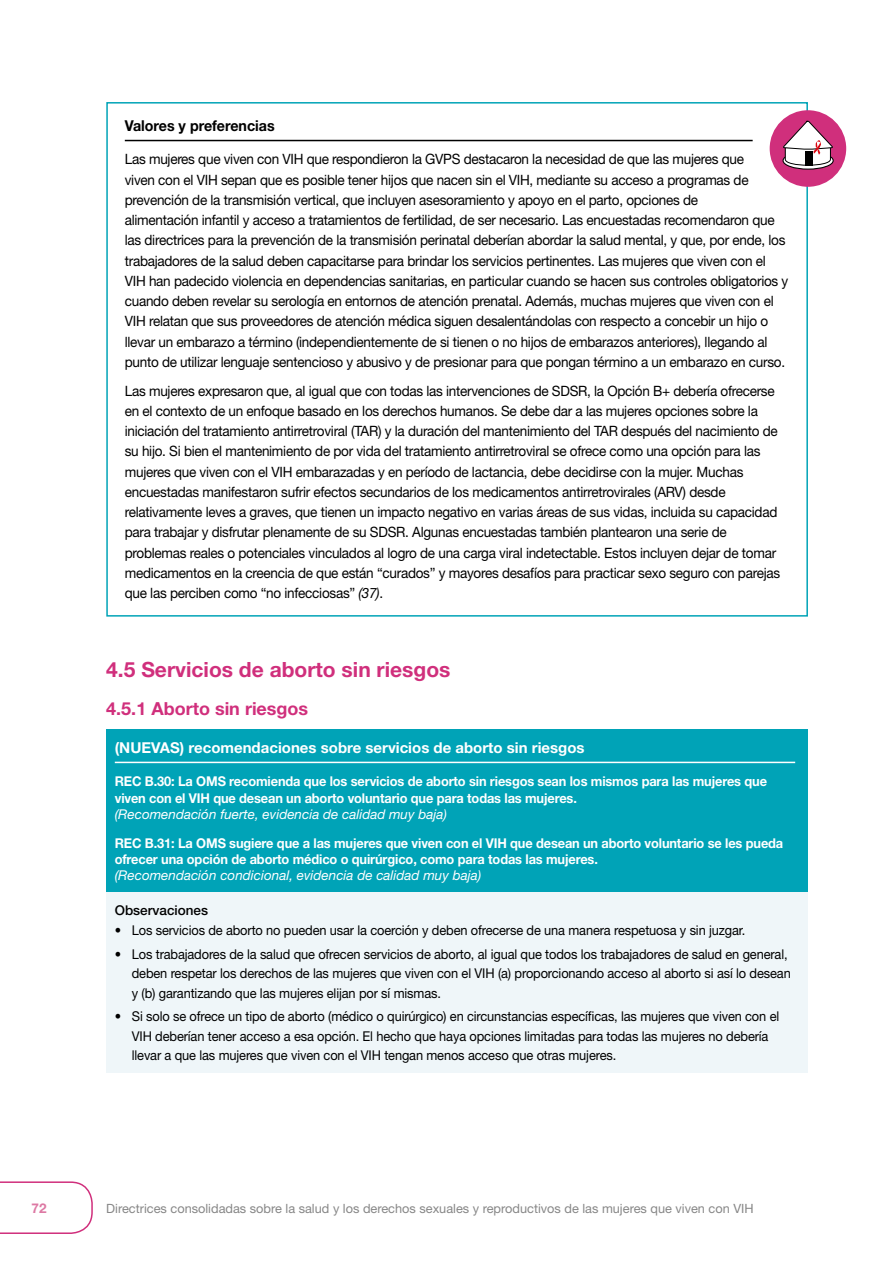
<style>
.page{position:relative;width:893px;height:1263px;background:#fff}
.page>*{position:absolute;margin:0;border:0;box-sizing:border-box;transform-origin:0 0}
.heading_level_1{font:700 21px "Helvetica Neue LT Std";color:#d02f7c}
.heading_level_2{font:700 18px "Helvetica Neue LT Std";color:#d02f7c}
.GPS_box_title{font:700 15px "Helvetica Neue LT Std";color:#fff}
.Values_and___title{font:700 15px "Helvetica Neue LT Std";color:#000;scale:.95 1}
.values_and_preferenc{font:14.25px/20.2px "Helvetica Neue LT Std";letter-spacing:-.02em;color:#000;scale:.95 1}
.t1{font:13.5px/19.5px "Helvetica Neue LT Std";letter-spacing:-.01em;color:#000;scale:.95 1}
.GPS_REC{font:700 13.5px/16.2px "Helvetica Neue LT Std";letter-spacing:-.01em;color:#fff;scale:.95 1}
.remarks{font:italic 13.5px "Helvetica Neue LT Std";color:#fff}
.remarks_header{font:500 13.5px "Helvetica Neue LT Std";color:#000}
.t2{font:700 13.5px "Helvetica Neue LT Std";color:#dd79a4}
.t3{font:12.75px "Helvetica Neue LT Std";color:#878787}
.s1{font-style:italic}
</style>
<div class="page">
<svg style="left:0;top:1181px;width:93px;height:53px"></svg>
<div style="left:106px;top:730px;width:702px;height:163px;background:#00a3b7"></div>
<div style="left:106px;top:893px;width:702px;height:180px;background:#eff6f9"></div>
<hr style="left:115px;top:762px;width:680px;height:1px;background:#fff">
<hr style="left:125px;top:140px;width:628px;height:1px;background:#000">
<div style="left:770px;top:110px;width:76px;height:77px;background:#d02f7c;border-radius:50%"></div>
<svg style="left:782px;top:151px;width:52px;height:19px"></svg>
<svg style="left:783px;top:120px;width:50px;height:47px"></svg>
<div style="left:805px;top:151px;width:8px;height:14px;background:#000"></div>
<p class="Values_and___title" style="left:125px;top:117px;width:159px">Valores y preferencias</p>
<p class="values_and_preferenc" style="left:125px;top:149px;width:700px">Las mujeres que viven con VIH que respondieron la GVPS destacaron la necesidad de que las mujeres que<br>viven con el VIH sepan que es posible tener hijos que nacen sin el VIH, mediante su acceso a programas de prevención de la transmisión vertical, que incluyen asesoramiento y apoyo en el parto, opciones de<br>alimentación infantil y acceso a tratamientos de fertilidad, de ser necesario. Las encuestadas recomendaron que las directrices para la prevención de la transmisión perinatal deberían abordar la salud mental, y que, por ende, los trabajadores de la salud deben capacitarse para brindar los servicios pertinentes. Las mujeres que viven con el VIH han padecido violencia en dependencias sanitarias, en particular cuando se hacen sus controles obligatorios y cuando deben revelar su serología en entornos de atención prenatal. Además, muchas mujeres que viven con el VIH relatan que sus proveedores de atención médica siguen desalentándolas con respecto a concebir un hijo o llevar un embarazo a término (independientemente de si tienen o no hijos de embarazos anteriores), llegando al punto de utilizar lenguaje sentencioso y abusivo y de presionar para que pongan término a un embarazo en curso.</p>
<p class="values_and_preferenc" style="left:125px;top:380px;width:691px">Las mujeres expresaron que, al igual que con todas las intervenciones de SDSR, la Opción B+ debería ofrecerse en el contexto de un enfoque basado en los derechos humanos. Se debe dar a las mujeres opciones sobre la iniciación del tratamiento antirretroviral (TAR) y la duración del mantenimiento del TAR después del nacimiento de su hijo. Si bien el mantenimiento de por vida del tratamiento antirretroviral se ofrece como una opción para las mujeres que viven con el VIH embarazadas y en período de lactancia, debe decidirse con la mujer. Muchas encuestadas manifestaron sufrir efectos secundarios de los medicamentos antirretrovirales (ARV) desde relativamente leves a graves, que tienen un impacto negativo en varias áreas de sus vidas, incluida su capacidad para trabajar y disfrutar plenamente de su SDSR. Algunas encuestadas también plantearon una serie de problemas reales o potenciales vinculados al logro de una carga viral indetectable. Estos incluyen dejar de tomar medicamentos en la creencia de que están “curados” y mayores desafíos para practicar sexo seguro con parejas que las perciben como “no infecciosas” <span class="s1">(37)</span>.</p>
<p class="heading_level_1" style="left:106px;top:656px;width:346px">4.5 Servicios de aborto sin riesgos</p>
<p class="heading_level_2" style="left:106px;top:698px;width:203px">4.5.1 Aborto sin riesgos</p>
<p class="GPS_box_title" style="left:115px;top:738px;width:471px">(NUEVAS) recomendaciones sobre servicios de aborto sin riesgos</p>
<p class="GPS_REC" style="left:115px;top:773px;width:688px">REC B.30: La OMS recomienda que los servicios de aborto sin riesgos sean los mismos para las mujeres que viven con el VIH que desean un aborto voluntario que para todas las mujeres.</p>
<p class="remarks" style="left:115px;top:806px;width:334px">(Recomendación fuerte, evidencia de calidad muy baja)</p>
<p class="GPS_REC" style="left:115px;top:834px;width:705px">REC B.31: La OMS sugiere que a las mujeres que viven con el VIH que desean un aborto voluntario se les pueda ofrecer una opción de aborto médico o quirúrgico, como para todas las mujeres.</p>
<p class="remarks" style="left:115px;top:867px;width:368px">(Recomendación condicional, evidencia de calidad muy baja)</p>
<p class="remarks_header" style="left:115px;top:902px;width:95px">Observaciones</p>
<p class="t1" style="left:115px;top:920px;width:665px">• Los servicios de aborto no pueden usar la coerción y deben ofrecerse de una manera respetuosa y sin juzgar.</p>
<p class="t1" style="left:132px;top:944px;width:695px;text-indent:-17px">• Los trabajadores de la salud que ofrecen servicios de aborto, al igual que todos los trabajadores de salud en general, deben respetar los derechos de las mujeres que viven con el VIH (a) proporcionando acceso al aborto si así lo desean y (b) garantizando que las mujeres elijan por sí mismas.</p>
<p class="t1" style="left:132px;top:1006px;width:683px;text-indent:-17px">• Si solo se ofrece un tipo de aborto (médico o quirúrgico) en circunstancias específicas, las mujeres que viven con el<br>VIH deberían tener acceso a esa opción. El hecho que haya opciones limitadas para todas las mujeres no debería llevar a que las mujeres que viven con el VIH tengan menos acceso que otras mujeres.</p>
<p class="t2" style="left:31px;top:1199px;width:17px">72</p>
<p class="t3" style="left:106px;top:1201px;width:649px">Directrices consolidadas sobre la salud y los derechos sexuales y reproductivos de las mujeres que viven con VIH</p>
</div>
